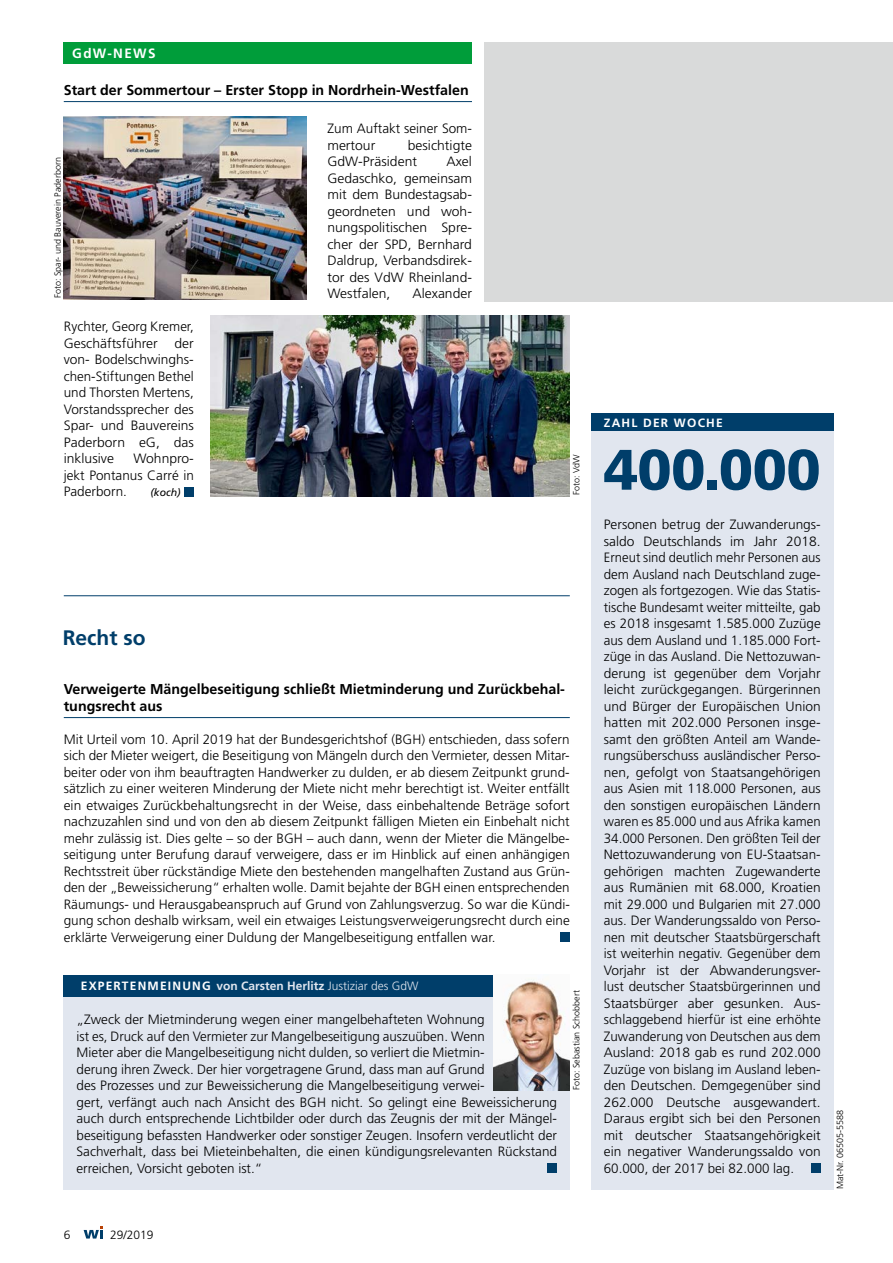
<style>
.page{position:relative;width:893px;height:1263px;background:#fff}
.page>*{position:absolute;margin:0;border:0;box-sizing:border-box;transform-origin:0 0}
.t1{font:900 57px "Frutiger";letter-spacing:-.005em;color:#003e6a}
.t2{font:700 21px "Frutiger";color:#003e6a}
.t3{font:700 14.25px/16.5px "Frutiger";color:#000}
.t4{font:300 13.5px/16.5px "Frutiger";color:#000;text-align:justify}
.t5{font:700 13.5px "Frutiger";letter-spacing:.1em;color:#fff}
.t6{font:700 12px "Frutiger";letter-spacing:.04em;color:#e1e6ef}
.t7{font:700 12px "Frutiger";letter-spacing:.1em;color:#fff}
.t8{font:300 12px "Frutiger";color:#000}
.t9{font:italic 10.5px "Frutiger";color:#000}
.t10{font:300 9px "Frutiger";color:#000}
.s1{color:#fff}
.s2{font-weight:300}
</style>
<div class="page">
<div style="left:485px;top:43px;width:408px;height:259px;background:#d9dada"></div>
<div style="left:591px;top:416px;width:242px;height:773px;background:#e1e6ef"></div>
<div style="left:591px;top:414px;width:242px;height:17px;background:#003e6a"></div>
<div style="left:811px;top:1163px;width:10px;height:10px;background:#003e6a"></div>
<div style="left:64px;top:43px;width:408px;height:21px;background:#009d3a"></div>
<hr style="left:64px;top:101px;width:408px;height:1px;background:#003e6a">
<hr style="left:64px;top:717px;width:506px;height:1px;background:#003e6a">
<hr style="left:64px;top:595px;width:506px;height:1px;background:#003e6a">
<div style="left:64px;top:975px;width:506px;height:214px;background:#e1e6ef"></div>
<div style="left:548px;top:1163px;width:9px;height:10px;background:#003e6a"></div>
<div style="left:64px;top:975px;width:506px;height:21px;background:#003e6a"></div>
<img style="left:493px;top:975px;width:77px;height:115px">
<div style="left:560px;top:932px;width:10px;height:10px;background:#003e6a"></div>
<img style="left:64px;top:117px;width:242px;height:183px">
<div style="left:185px;top:487px;width:9px;height:9px;background:#003e6a"></div>
<img style="left:211px;top:315px;width:359px;height:181px">
<svg style="left:84px;top:1226px;width:19px;height:12px"></svg>
<p class="t5" style="left:72px;top:46px;width:85px">GdW-NEWS</p>
<p class="t3" style="left:64px;top:82px;width:406px">Start der Sommertour – Erster Stopp in Nordrhein-Westfalen</p>
<p class="t4" style="left:327px;top:121px;width:146px">Zum Auftakt seiner Som&shy;mertour</p>
<p class="t4" style="left:327px;top:137px;width:146px;text-indent:80px">besichtigte<br>GdW-Präsident</p>
<p class="t4" style="left:327px;top:154px;width:146px;text-indent:119px">Axel Gedaschko, gemeinsam mit dem Bundestagsab&shy;geordneten und woh&shy;nungspolitischen Spre&shy;cher der SPD, Bernhard Daldrup, Verbandsdirek&shy;tor des VdW Rheinland-</p>
<p class="t10" style="left:52px;top:298px;width:143px;rotate:-90deg">Foto: Spar- und Bauverein Paderborn</p>
<p class="t4" style="left:327px;top:286px;width:65px">Westfalen,</p>
<p class="t4" style="left:412px;top:286px;width:61px">Alexander</p>
<p class="t4" style="left:64px;top:319px;width:132px">Rychter, Georg Kremer, Geschäftsführer der von- Bodelschwinghs&shy;chen-Stiftungen Bethel und Thorsten Mertens, Vorstandssprecher des Spar- und Bauvereins Paderborn eG, das inklusive</p>
<p class="t4" style="left:64px;top:451px;width:132px;text-indent:70px">Wohnpro&shy;jekt Pontanus Carré in Paderborn.</p>
<p class="t9" style="left:150px;top:487px;width:32px">(koch)</p>
<p class="t10" style="left:571px;top:495px;width:43px;rotate:-90deg">Foto: VdW</p>
<h2 class="t2" style="left:63px;top:625px;width:84px">Recht so</h2>
<p class="t3" style="left:64px;top:681px;width:503px">Verweigerte Mängelbeseitigung schließt Mietminderung und Zurückbehal&shy;tungsrecht aus</p>
<p class="t4" style="left:64px;top:731px;width:508px">Mit Urteil vom 10. April 2019 hat der Bundesgerichtshof (BGH) entschieden, dass sofern sich der Mieter weigert, die Beseitigung von Mängeln durch den Vermieter, dessen Mitar&shy;beiter oder von ihm beauftragten Handwerker zu dulden, er ab diesem Zeitpunkt grund&shy;sätzlich zu einer weiteren Minderung der Miete nicht mehr berechtigt ist. Weiter entfällt ein etwaiges Zurückbehaltungsrecht in der Weise, dass einbehaltende Beträge sofort nachzuzahlen sind und von den ab diesem Zeitpunkt fälligen Mieten ein Einbehalt nicht mehr zulässig ist. Dies gelte – so der BGH – auch dann, wenn der Mieter die Mängelbe&shy;seitigung unter Berufung darauf verweigere, dass er im Hinblick auf einen anhängigen Rechtsstreit über rückständige Miete den bestehenden mangelhaften Zustand aus Grün&shy;den der „Beweissicherung“ erhalten wolle. Damit bejahte der BGH einen entsprechenden Räumungs- und Herausgabeanspruch auf Grund von Zahlungsverzug. So war die Kündi&shy;gung schon deshalb wirksam, weil ein etwaiges Leistungsverweigerungsrecht durch eine erklärte Verweigerung einer Duldung der Mangelbeseitigung entfallen war.</p>
<p class="t6" style="left:81px;top:979px;width:339px"><span class="s1">EXPERTENMEINUNG</span> von Carsten Herlitz <span class="s2">Justiziar des GdW</span></p>
<p class="t4" style="left:77px;top:1012px;width:482px;text-align:left">„Zweck der Mietminderung wegen einer mangelbehafteten Wohnung<br>ist es, Druck auf den Vermieter zur Mangelbeseitigung auszuüben. Wenn<br>Mieter aber die Mangelbeseitigung nicht dulden, so verliert die Mietmin-<br>derung ihren Zweck. Der hier vorgetragene Grund, dass man auf Grund<br>des Prozesses und zur Beweissicherung die Mangelbeseitigung verwei-<br>gert, verfängt auch nach Ansicht des BGH nicht. So gelingt eine Beweissicherung auch durch entsprechende Lichtbilder oder durch das Zeugnis der mit der Mängel&shy;beseitigung befassten Handwerker oder sonstiger Zeugen. Insofern verdeutlicht der Sachverhalt, dass bei Mieteinbehalten, die einen kündigungsrelevanten Rückstand erreichen, Vorsicht geboten ist.“</p>
<p class="t10" style="left:571px;top:1090px;width:102px;rotate:-90deg">Foto: Sebastian Schobbert</p>
<p class="t8" style="left:64px;top:1227px;width:8px">6</p>
<p class="t8" style="left:110px;top:1227px;width:45px">29/2019</p>
<p class="t7" style="left:604px;top:416px;width:120px">ZAHL DER WOCHE</p>
<h1 class="t1" style="left:604px;top:435px;width:218px">400.000</h1>
<p class="t4" style="left:604px;top:517px;width:218px">Personen betrug der Zuwanderungs&shy;saldo Deutschlands im Jahr 2018.<br>Erneut sind deutlich mehr Personen aus dem Ausland nach Deutschland zuge&shy;zogen als fortgezogen. Wie das Statis&shy;tische Bundesamt weiter mitteilte, gab es 2018 insgesamt 1.585.000 Zuzüge aus dem Ausland und 1.185.000 Fort&shy;züge in das Ausland. Die Nettozuwan&shy;derung ist gegenüber dem Vorjahr leicht zurückgegangen. Bürgerinnen und Bürger der Europäischen Union hatten mit 202.000 Personen insge&shy;samt den größten Anteil am Wande&shy;rungsüberschuss ausländischer Perso&shy;nen, gefolgt von Staatsangehörigen aus Asien mit 118.000 Personen, aus den sonstigen europäischen Ländern waren es 85.000 und aus Afrika kamen 34.000 Personen. Den größten Teil der Nettozuwanderung von EU-Staatsan&shy;gehörigen machten Zugewanderte aus Rumänien mit 68.000, Kroatien mit 29.000 und Bulgarien mit 27.000 aus. Der Wanderungssaldo von Perso&shy;nen mit deutscher Staatsbürgerschaft ist weiterhin negativ. Gegenüber dem Vorjahr ist der Abwanderungsver&shy;lust deutscher Staatsbürgerinnen und Staatsbürger aber gesunken. Aus&shy;schlaggebend hierfür ist eine erhöhte Zuwanderung von Deutschen aus dem Ausland: 2018 gab es rund 202.000<br>Zuzüge von bislang im Ausland leben&shy;den Deutschen. Demgegenüber sind 262.000 Deutsche ausgewandert.<br>Daraus ergibt sich bei den Personen mit deutscher Staatsangehörigkeit ein negativer Wanderungssaldo von 60.000, der 2017 bei 82.000 lag.</p>
<p class="t10" style="left:835px;top:1189px;width:81px;rotate:-90deg">Mat-Nr. 06505-5588</p>
</div>
